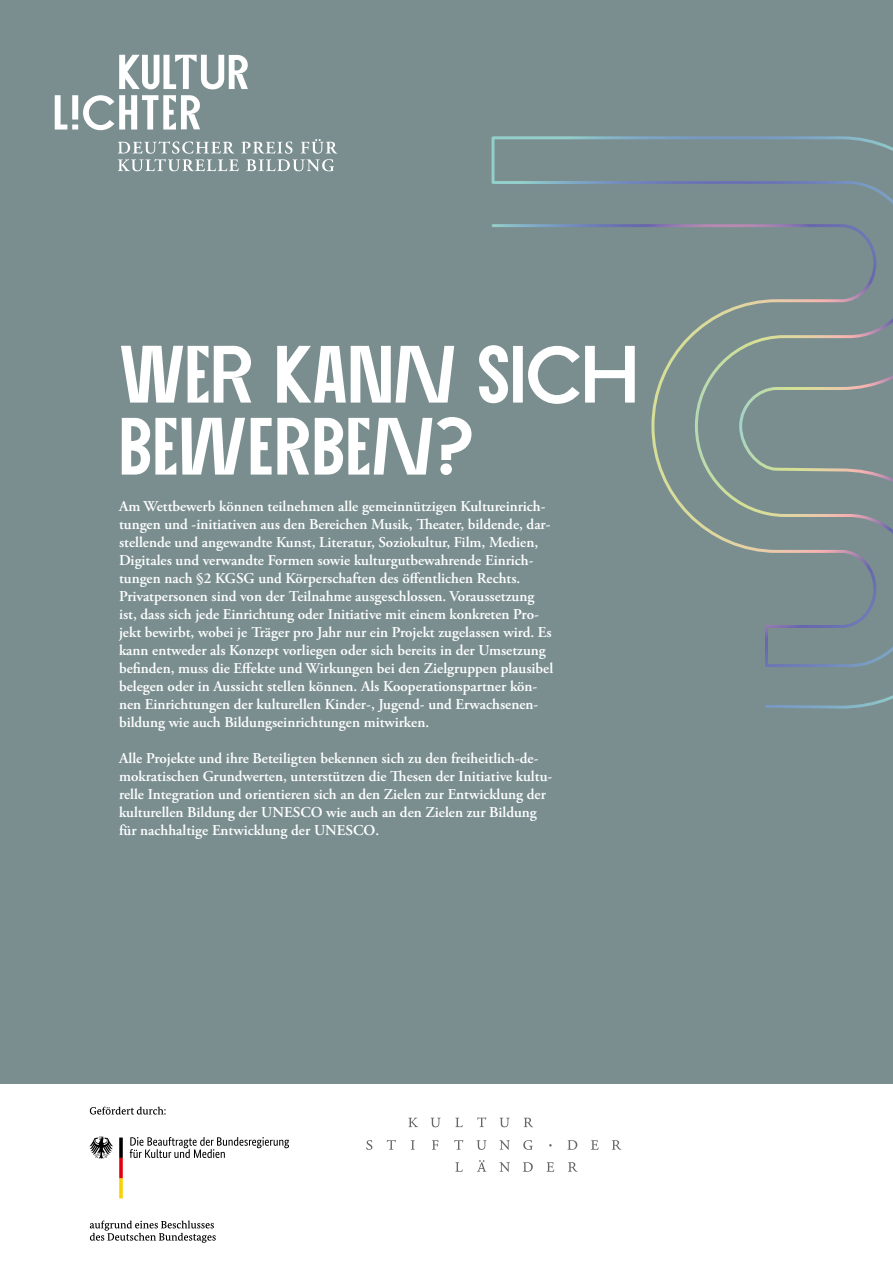
<style>
.page{position:relative;width:893px;height:1263px;background:#7a8e90}
.page>*{position:absolute;margin:0;border:0;box-sizing:border-box;transform-origin:0 0}
.t1{font:100 166.5px "Kulturlichter Logo";color:#fff}
.t2{font:900 81px/72px "Kulturlichter";color:#fff}
.t3{font:600 15px/18px "Adobe Garamond Pro";color:#fff}
</style>
<div class="page">
<div style="left:0;top:1085px;width:893px;height:178px;background:#fff"></div>
<svg style="left:431px;top:1118px;width:10px;height:9px"></svg>
<svg style="left:455px;top:1118px;width:8px;height:9px"></svg>
<svg style="left:477px;top:1117px;width:9px;height:10px"></svg>
<svg style="left:524px;top:1118px;width:9px;height:9px"></svg>
<svg style="left:366px;top:1140px;width:6px;height:10px"></svg>
<svg style="left:387px;top:1140px;width:9px;height:10px"></svg>
<svg style="left:411px;top:1140px;width:4px;height:10px"></svg>
<svg style="left:432px;top:1140px;width:6px;height:10px"></svg>
<svg style="left:454px;top:1140px;width:9px;height:10px"></svg>
<svg style="left:499px;top:1140px;width:11px;height:10px"></svg>
<svg style="left:523px;top:1140px;width:10px;height:10px"></svg>
<svg style="left:567px;top:1140px;width:10px;height:10px"></svg>
<svg style="left:591px;top:1140px;width:8px;height:10px"></svg>
<svg style="left:455px;top:1162px;width:8px;height:10px"></svg>
<svg style="left:477px;top:1160px;width:9px;height:12px"></svg>
<svg style="left:523px;top:1162px;width:10px;height:10px"></svg>
<svg style="left:546px;top:1162px;width:8px;height:10px"></svg>
<svg style="left:499px;top:1118px;width:11px;height:9px"></svg>
<svg style="left:476px;top:1140px;width:11px;height:10px"></svg>
<svg style="left:499px;top:1162px;width:11px;height:10px"></svg>
<svg style="left:408px;top:1118px;width:10px;height:9px"></svg>
<svg style="left:612px;top:1140px;width:9px;height:10px"></svg>
<svg style="left:568px;top:1162px;width:10px;height:10px"></svg>
<svg style="left:90px;top:1107px;width:76px;height:7px"></svg>
<svg style="left:90px;top:1220px;width:126px;height:23px"></svg>
<svg style="left:89px;top:1136px;width:24px;height:23px"></svg>
<svg style="left:119px;top:1137px;width:4px;height:61px"></svg>
<svg style="left:130px;top:1137px;width:159px;height:21px"></svg>
<svg style="left:491px;top:136px;width:402px;height:573px"></svg>
<p class="t1" style="left:30px;top:38px;width:334px">a</p>
<p class="t2" style="left:119px;top:340px;width:520px">WER KANN SICH<br>BEWERBEN?</p>
<p class="t3" style="left:119px;top:497px;width:436px">Am Wettbewerb können teilnehmen alle gemeinnützigen Kultureinrich&shy;tungen und -initiativen aus den Bereichen Musik, Theater, bildende, dar&shy;stellende und angewandte Kunst, Literatur, Soziokultur, Film, Medien, Digitales und verwandte Formen sowie kulturgutbewahrende Einrich&shy;tungen nach §2 KGSG und Körperschaften des öffentlichen Rechts.<br>Privatpersonen sind von der Teilnahme ausgeschlossen. Voraussetzung ist, dass sich jede Einrichtung oder Initiative mit einem konkreten Pro&shy;jekt bewirbt, wobei je Träger pro Jahr nur ein Projekt zugelassen wird. Es kann entweder als Konzept vorliegen oder sich bereits in der Umsetzung befinden, muss die Effekte und Wirkungen bei den Zielgruppen plausibel belegen oder in Aussicht stellen können. Als Kooperationspartner kön&shy;nen Einrichtungen der kulturellen Kinder-, Jugend- und Erwachsenen&shy;bildung wie auch Bildungseinrichtungen mitwirken.</p>
<p class="t3" style="left:119px;top:749px;width:435px">Alle Projekte und ihre Beteiligten bekennen sich zu den freiheitlich-de&shy;mokratischen Grundwerten, unterstützen die Thesen der Initiative kultu&shy;relle Integration und orientieren sich an den Zielen zur Entwicklung der kulturellen Bildung der UNESCO wie auch an den Zielen zur Bildung für nachhaltige Entwicklung der UNESCO.</p>
</div>
